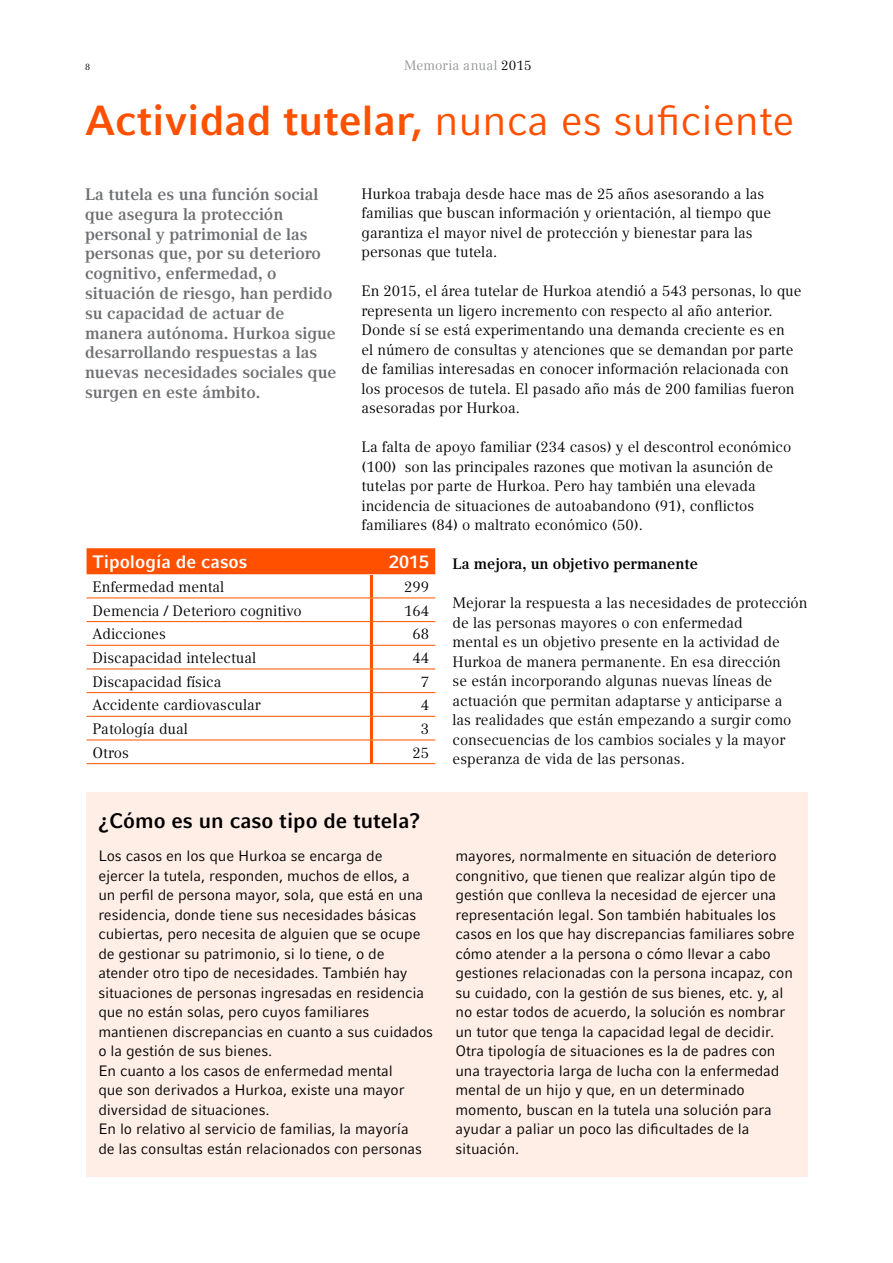
<style>
.page{position:relative;width:893px;height:1263px;background:#fff}
.page>*{position:absolute;margin:0;border:0;box-sizing:border-box;transform-origin:0 0}
.t1{font:700 42px "Compatil Fact LT";color:#ff5000}
.t2{font:700 21px "Compatil Fact LT";color:#000}
.t3{font:700 18px "Compatil Fact LT";color:#fff}
.t4{font:700 16.5px/19.8px "Compatil Text LT";color:#6d6e71}
.t5{font:15px/19.5px "Compatil Text LT";color:#000}
.t6{font:15px/19.5px "Compatil Fact LT";letter-spacing:-.005em;color:#000}
.t7{font:700 15px "Compatil Text LT";color:#000}
.t8{font:13.5px "Compatil Text LT";letter-spacing:.015em;color:#939598}
.t9{font:9px "Compatil Text LT";color:#000}
.s1{color:#000}
.s2{font-weight:400}
</style>
<div class="page">
<div style="left:86px;top:793px;width:721px;height:384px;background:#ffeee6"></div>
<div style="left:87px;top:548px;width:348px;height:26px;background:#ff5000"></div>
<hr style="left:370px;top:575px;width:3px;height:22px;background:#ff5000">
<hr style="left:370px;top:598px;width:3px;height:23px;background:#ff5000">
<hr style="left:370px;top:622px;width:3px;height:23px;background:#ff5000">
<hr style="left:370px;top:646px;width:3px;height:23px;background:#ff5000">
<hr style="left:370px;top:669px;width:3px;height:23px;background:#ff5000">
<hr style="left:370px;top:693px;width:3px;height:23px;background:#ff5000">
<hr style="left:370px;top:717px;width:3px;height:23px;background:#ff5000">
<hr style="left:370px;top:740px;width:3px;height:23px;background:#ff5000">
<hr style="left:87px;top:597px;width:284px;height:1px;background:#ff5000">
<hr style="left:371px;top:597px;width:64px;height:1px;background:#ff5000">
<hr style="left:87px;top:621px;width:284px;height:1px;background:#ff5000">
<hr style="left:371px;top:621px;width:64px;height:1px;background:#ff5000">
<hr style="left:87px;top:645px;width:284px;height:1px;background:#ff5000">
<hr style="left:371px;top:645px;width:64px;height:1px;background:#ff5000">
<hr style="left:87px;top:669px;width:284px;height:1px;background:#ff5000">
<hr style="left:371px;top:669px;width:64px;height:1px;background:#ff5000">
<hr style="left:87px;top:692px;width:284px;height:1px;background:#ff5000">
<hr style="left:371px;top:692px;width:64px;height:1px;background:#ff5000">
<hr style="left:87px;top:716px;width:284px;height:1px;background:#ff5000">
<hr style="left:371px;top:716px;width:64px;height:1px;background:#ff5000">
<hr style="left:87px;top:740px;width:284px;height:1px;background:#ff5000">
<hr style="left:371px;top:740px;width:64px;height:1px;background:#ff5000">
<hr style="left:87px;top:763px;width:284px;height:1px;background:#ff5000">
<hr style="left:371px;top:763px;width:64px;height:1px;background:#ff5000">
<p class="t9" style="left:85px;top:61px;width:7px">8</p>
<p class="t8" style="left:404px;top:57px;width:129px">Memoria anual <span class="s1">2015</span></p>
<h1 class="t1" style="left:85px;top:96px;width:711px">Actividad tutelar, <span class="s2">nunca es suficiente</span></h1>
<p class="t4" style="left:85px;top:184px;width:253px">La tutela es una función social que asegura la protección personal y patrimonial de las personas que, por su deterioro cognitivo, enfermedad, o situación de riesgo, han perdido su capacidad de actuar de manera autónoma. Hurkoa sigue desarrollando respuestas a las nuevas necesidades sociales que surgen en este ámbito.</p>
<p class="t5" style="left:361px;top:184px;width:411px">Hurkoa trabaja desde hace mas de 25 años asesorando a las familias que buscan información y orientación, al tiempo que garantiza el mayor nivel de protección y bienestar para las personas que tutela.</p>
<p class="t5" style="left:361px;top:281px;width:442px">En 2015, el área tutelar de Hurkoa atendió a 543 personas, lo que representa un ligero incremento con respecto al año anterior.<br>Donde sí se está experimentando una demanda creciente es en<br>el número de consultas y atenciones que se demandan por parte de familias interesadas en conocer información relacionada con los procesos de tutela. El pasado año más de 200 familias fueron asesoradas por Hurkoa.</p>
<p class="t5" style="left:361px;top:437px;width:431px">La falta de apoyo familiar (234 casos) y el descontrol económico (100) son las principales razones que motivan la asunción de tutelas por parte de Hurkoa. Pero hay también una elevada incidencia de situaciones de autoabandono (91), conflictos familiares (84) o maltrato económico (50).</p>
<p class="t7" style="left:453px;top:555px;width:247px">La mejora, un objetivo permanente</p>
<p class="t5" style="left:453px;top:593px;width:356px">Mejorar la respuesta a las necesidades de protección de las personas mayores o con enfermedad<br>mental es un objetivo presente en la actividad de Hurkoa de manera permanente. En esa dirección<br>se están incorporando algunas nuevas líneas de actuación que permitan adaptarse y anticiparse a<br>las realidades que están empezando a surgir como consecuencias de los cambios sociales y la mayor esperanza de vida de las personas.</p>
<p class="t3" style="left:93px;top:551px;width:156px">Tipología de casos</p>
<p class="t3" style="left:389px;top:551px;width:42px">2015</p>
<p class="t5" style="left:93px;top:577px;width:133px">Enfermedad mental</p>
<p class="t5" style="left:404px;top:577px;width:27px">299</p>
<p class="t5" style="left:93px;top:600px;width:211px">Demencia / Deterioro cognitivo</p>
<p class="t5" style="left:404px;top:600px;width:27px">164</p>
<p class="t5" style="left:93px;top:624px;width:75px">Adicciones</p>
<p class="t5" style="left:413px;top:624px;width:18px">68</p>
<p class="t5" style="left:93px;top:648px;width:165px">Discapacidad intelectual</p>
<p class="t5" style="left:413px;top:648px;width:18px">44</p>
<p class="t5" style="left:93px;top:672px;width:130px">Discapacidad física</p>
<p class="t5" style="left:421px;top:672px;width:10px">7</p>
<p class="t5" style="left:93px;top:695px;width:170px">Accidente cardiovascular</p>
<p class="t5" style="left:421px;top:695px;width:10px">4</p>
<p class="t5" style="left:93px;top:719px;width:97px">Patología dual</p>
<p class="t5" style="left:421px;top:719px;width:10px">3</p>
<p class="t5" style="left:93px;top:743px;width:38px">Otros</p>
<p class="t5" style="left:413px;top:743px;width:18px">25</p>
<h2 class="t2" style="left:98px;top:809px;width:323px">¿Cómo es un caso tipo de tutela?</h2>
<p class="t6" style="left:98px;top:846px;width:336px">Los casos en los que Hurkoa se encarga de<br>ejercer la tutela, responden, muchos de ellos, a<br>un perfil de persona mayor, sola, que está en una residencia, donde tiene sus necesidades básicas cubiertas, pero necesita de alguien que se ocupe de gestionar su patrimonio, si lo tiene, o de atender otro tipo de necesidades. También hay situaciones de personas ingresadas en residencia que no están solas, pero cuyos familiares mantienen discrepancias en cuanto a sus cuidados o la gestión de sus bienes.<br>En cuanto a los casos de enfermedad mental<br>que son derivados a Hurkoa, existe una mayor diversidad de situaciones.<br>En lo relativo al servicio de familias, la mayoría<br>de las consultas están relacionados con personas</p>
<p class="t6" style="left:455px;top:846px;width:341px">mayores, normalmente en situación de deterioro congnitivo, que tienen que realizar algún tipo de gestión que conlleva la necesidad de ejercer una representación legal. Son también habituales los casos en los que hay discrepancias familiares sobre cómo atender a la persona o cómo llevar a cabo gestiones relacionadas con la persona incapaz, con su cuidado, con la gestión de sus bienes, etc. y, al no estar todos de acuerdo, la solución es nombrar un tutor que tenga la capacidad legal de decidir.<br>Otra tipología de situaciones es la de padres con una trayectoria larga de lucha con la enfermedad mental de un hijo y que, en un determinado momento, buscan en la tutela una solución para ayudar a paliar un poco las dificultades de la situación.</p>
</div>
